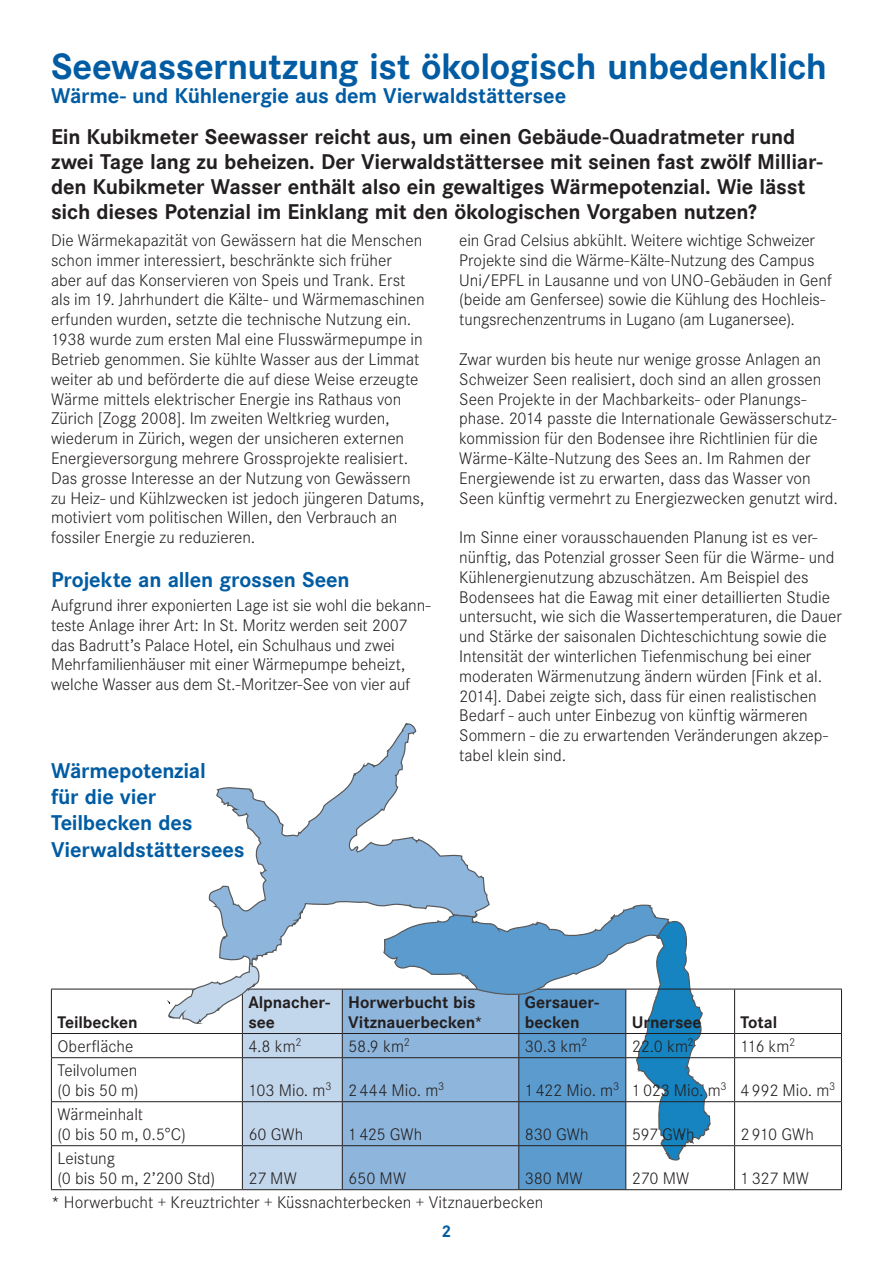
<style>
.page{position:relative;width:893px;height:1263px;background:#fff}
.page>*{position:absolute;margin:0;border:0;box-sizing:border-box;transform-origin:0 0}
.titel{font:700 36px "Corporate SBQ";letter-spacing:-.015em;color:#015ca3}
.lead{font:700 21px/25.2px "Corporate SBQ";letter-spacing:-.01em;color:#231f20}
.zwischentitel{font:700 21px "Corporate SBQ";letter-spacing:-.01em;color:#015ca3}
.text{font:300 16.5px/19.8px "Corporate SBQ";color:#231f20}
.text-2{font:700 16.5px/19.8px "Corporate SBQ";letter-spacing:-.005em;color:#231f20}
.pagina{font:700 16.5px "Corporate SBQ";color:#015ca3}
</style>
<div class="page">
<hr style="left:51px;top:989px;width:1px;height:44px;background:#231f20">
<svg style="left:51px;top:1034px;width:1px;height:23px"></svg>
<hr style="left:51px;top:1058px;width:1px;height:43px;background:#231f20">
<hr style="left:51px;top:1102px;width:1px;height:43px;background:#231f20">
<hr style="left:51px;top:1146px;width:1px;height:43px;background:#231f20">
<hr style="left:51px;top:989px;width:191px;height:1px;background:#231f20">
<hr style="left:626px;top:989px;width:109px;height:1px;background:#231f20">
<hr style="left:735px;top:989px;width:107px;height:1px;background:#231f20">
<hr style="left:734px;top:989px;width:1px;height:44px;background:#231f20">
<hr style="left:841px;top:989px;width:1px;height:44px;background:#231f20">
<svg style="left:734px;top:1034px;width:1px;height:23px"></svg>
<svg style="left:841px;top:1034px;width:1px;height:23px"></svg>
<hr style="left:734px;top:1058px;width:1px;height:43px;background:#231f20">
<hr style="left:841px;top:1058px;width:1px;height:43px;background:#231f20">
<hr style="left:734px;top:1102px;width:1px;height:43px;background:#231f20">
<hr style="left:841px;top:1102px;width:1px;height:43px;background:#231f20">
<hr style="left:51px;top:1033px;width:191px;height:1px;background:#231f20">
<hr style="left:626px;top:1033px;width:109px;height:1px;background:#231f20">
<hr style="left:735px;top:1033px;width:107px;height:1px;background:#231f20">
<hr style="left:51px;top:1057px;width:191px;height:1px;background:#231f20">
<hr style="left:626px;top:1057px;width:109px;height:1px;background:#231f20">
<hr style="left:735px;top:1057px;width:107px;height:1px;background:#231f20">
<hr style="left:51px;top:1101px;width:191px;height:1px;background:#231f20">
<hr style="left:626px;top:1101px;width:109px;height:1px;background:#231f20">
<hr style="left:735px;top:1101px;width:107px;height:1px;background:#231f20">
<hr style="left:51px;top:1145px;width:191px;height:1px;background:#231f20">
<hr style="left:51px;top:1189px;width:191px;height:1px;background:#231f20">
<hr style="left:626px;top:1145px;width:109px;height:1px;background:#231f20">
<hr style="left:735px;top:1145px;width:107px;height:1px;background:#231f20">
<hr style="left:626px;top:1189px;width:109px;height:1px;background:#231f20">
<hr style="left:735px;top:1189px;width:107px;height:1px;background:#231f20">
<hr style="left:734px;top:1146px;width:1px;height:43px;background:#231f20">
<hr style="left:841px;top:1146px;width:1px;height:43px;background:#231f20">
<svg style="left:208px;top:723px;width:282px;height:181px"></svg>
<svg style="left:167px;top:904px;width:545px;height:286px"></svg>
<p class="titel" style="left:51px;top:44px;width:778px">Seewassernutzung ist ökologisch unbedenklich</p>
<p class="zwischentitel" style="left:51px;top:82px;width:517px">Wärme- und Kühlenergie aus dem Vierwaldstättersee</p>
<p class="lead" style="left:51px;top:124px;width:773px">Ein Kubikmeter Seewasser reicht aus, um einen Gebäude-Quadratmeter rund zwei Tage lang zu beheizen. Der Vierwaldstättersee mit seinen fast zwölf Milliar&shy;den Kubikmeter Wasser enthält also ein gewaltiges Wärmepotenzial. Wie lässt sich dieses Potenzial im Einklang mit den ökologischen Vorgaben nutzen?</p>
<p class="text" style="left:51px;top:231px;width:375px">Die Wärmekapazität von Gewässern hat die Menschen schon immer interessiert, beschränkte sich früher aber auf das Konservieren von Speis und Trank. Erst als im 19. Jahrhundert die Kälte- und Wärmemaschinen erfunden wurden, setzte die technische Nutzung ein.<br>1938 wurde zum ersten Mal eine Flusswärmepumpe in Betrieb genommen. Sie kühlte Wasser aus der Limmat weiter ab und beförderte die auf diese Weise erzeugte Wärme mittels elektrischer Energie ins Rathaus von Zürich [Zogg 2008]. Im zweiten Weltkrieg wurden, wiederum in Zürich, wegen der unsicheren externen Energieversorgung mehrere Grossprojekte realisiert.<br>Das grosse Interesse an der Nutzung von Gewässern zu Heiz- und Kühlzwecken ist jedoch jüngeren Datums, motiviert vom politischen Willen, den Verbrauch an fossiler Energie zu reduzieren.</p>
<p class="zwischentitel" style="left:51px;top:567px;width:300px">Projekte an allen grossen Seen</p>
<p class="text" style="left:51px;top:595px;width:381px">Aufgrund ihrer exponierten Lage ist sie wohl die bekann&shy;teste Anlage ihrer Art: In St. Moritz werden seit 2007 das Badrutt’s Palace Hotel, ein Schulhaus und zwei Mehrfamilienhäuser mit einer Wärmepumpe beheizt, welche Wasser aus dem St.-Moritzer-See von vier auf</p>
<p class="text" style="left:459px;top:231px;width:374px">ein Grad Celsius abkühlt. Weitere wichtige Schweizer Projekte sind die Wärme-Kälte-Nutzung des Campus Uni/EPFL in Lausanne und von UNO-Gebäuden in Genf (beide am Genfersee) sowie die Kühlung des Hochleis&shy;tungsrechenzentrums in Lugano (am Luganersee).</p>
<p class="text" style="left:459px;top:349px;width:380px">Zwar wurden bis heute nur wenige grosse Anlagen an Schweizer Seen realisiert, doch sind an allen grossen Seen Projekte in der Machbarkeits- oder Planungs&shy;phase. 2014 passte die Internationale Gewässerschutz&shy;kommission für den Bodensee ihre Richtlinien für die Wärme-Kälte-Nutzung des Sees an. Im Rahmen der Energiewende ist zu erwarten, dass das Wasser von Seen künftig vermehrt zu Energiezwecken genutzt wird.</p>
<p class="text" style="left:459px;top:528px;width:384px">Im Sinne einer vorausschauenden Planung ist es ver&shy;nünftig, das Potenzial grosser Seen für die Wärme- und Kühlenergienutzung abzuschätzen. Am Beispiel des Bodensees hat die Eawag mit einer detaillierten Studie untersucht, wie sich die Wassertemperaturen, die Dauer und Stärke der saisonalen Dichteschichtung sowie die Intensität der winterlichen Tiefenmischung bei einer moderaten Wärmenutzung ändern würden [Fink et al.<br>2014]. Dabei zeigte sich, dass für einen realistischen Bedarf - auch unter Einbezug von künftig wärmeren Sommern - die zu erwartenden Veränderungen akzep&shy;tabel klein sind.</p>
<p class="zwischentitel" style="left:51px;top:758px;width:156px">Wärmepotenzial</p>
<p class="zwischentitel" style="left:51px;top:784px;width:107px">für die vier</p>
<p class="zwischentitel" style="left:51px;top:810px;width:143px">Teilbecken des</p>
<p class="zwischentitel" style="left:51px;top:836px;width:195px">Vierwaldstättersees</p>
<p class="text-2" style="left:57px;top:1012px;width:82px">Teilbecken</p>
<p class="text-2" style="left:248px;top:992px;width:83px">Alpnacher&shy;see</p>
<p class="text-2" style="left:348px;top:992px;width:136px">Horwerbucht bis<br>Vitznauerbecken*</p>
<p class="text-2" style="left:525px;top:992px;width:76px">Gersauer&shy;becken</p>
<p class="text-2" style="left:632px;top:1012px;width:71px">Urnersee</p>
<p class="text-2" style="left:741px;top:1012px;width:38px">Total</p>
<p class="text" style="left:57px;top:1036px;width:78px">Oberfläche</p>
<p class="text" style="left:248px;top:1036px;width:55px">4.8 km<sup>2</sup></p>
<p class="text" style="left:348px;top:1036px;width:63px">58.9 km<sup>2</sup></p>
<p class="text" style="left:525px;top:1036px;width:64px">30.3 km<sup>2</sup></p>
<p class="text" style="left:632px;top:1036px;width:63px">22.0 km<sup>2</sup></p>
<p class="text" style="left:741px;top:1036px;width:56px">116 km<sup>2</sup></p>
<p class="text" style="left:57px;top:1060px;width:82px">Teilvolumen</p>
<p class="text" style="left:57px;top:1080px;width:83px">(0 bis 50 m)</p>
<p class="text" style="left:248px;top:1080px;width:85px">103 Mio. m<sup>3</sup></p>
<p class="text" style="left:348px;top:1080px;width:98px">2444 Mio. m<sup>3</sup></p>
<p class="text" style="left:525px;top:1080px;width:96px">1422 Mio. m<sup>3</sup></p>
<p class="text" style="left:632px;top:1080px;width:96px">1023 Mio. m<sup>3</sup></p>
<p class="text" style="left:741px;top:1080px;width:96px">4992 Mio. m<sup>3</sup></p>
<p class="text" style="left:57px;top:1104px;width:87px">Wärmeinhalt</p>
<p class="text" style="left:57px;top:1124px;width:130px">(0 bis 50 m, 0.5°C)</p>
<p class="text" style="left:248px;top:1124px;width:56px">60 GWh</p>
<p class="text" style="left:348px;top:1124px;width:75px">1425 GWh</p>
<p class="text" style="left:525px;top:1124px;width:65px">830 GWh</p>
<p class="text" style="left:632px;top:1124px;width:64px">597 GWh</p>
<p class="text" style="left:741px;top:1124px;width:75px">2910 GWh</p>
<p class="text" style="left:57px;top:1148px;width:59px">Leistung</p>
<p class="text" style="left:57px;top:1168px;width:159px">(0 bis 50 m, 2’200 Std)</p>
<p class="text" style="left:248px;top:1168px;width:50px">27 MW</p>
<p class="text" style="left:348px;top:1168px;width:59px">650 MW</p>
<p class="text" style="left:525px;top:1168px;width:59px">380 MW</p>
<p class="text" style="left:632px;top:1168px;width:59px">270 MW</p>
<p class="text" style="left:741px;top:1168px;width:70px">1327 MW</p>
<p class="text" style="left:51px;top:1193px;width:494px">* Horwerbucht + Kreuztrichter + Küssnachterbecken + Vitznauerbecken</p>
<p class="pagina" style="left:441px;top:1221px;width:11px">2</p>
</div>
